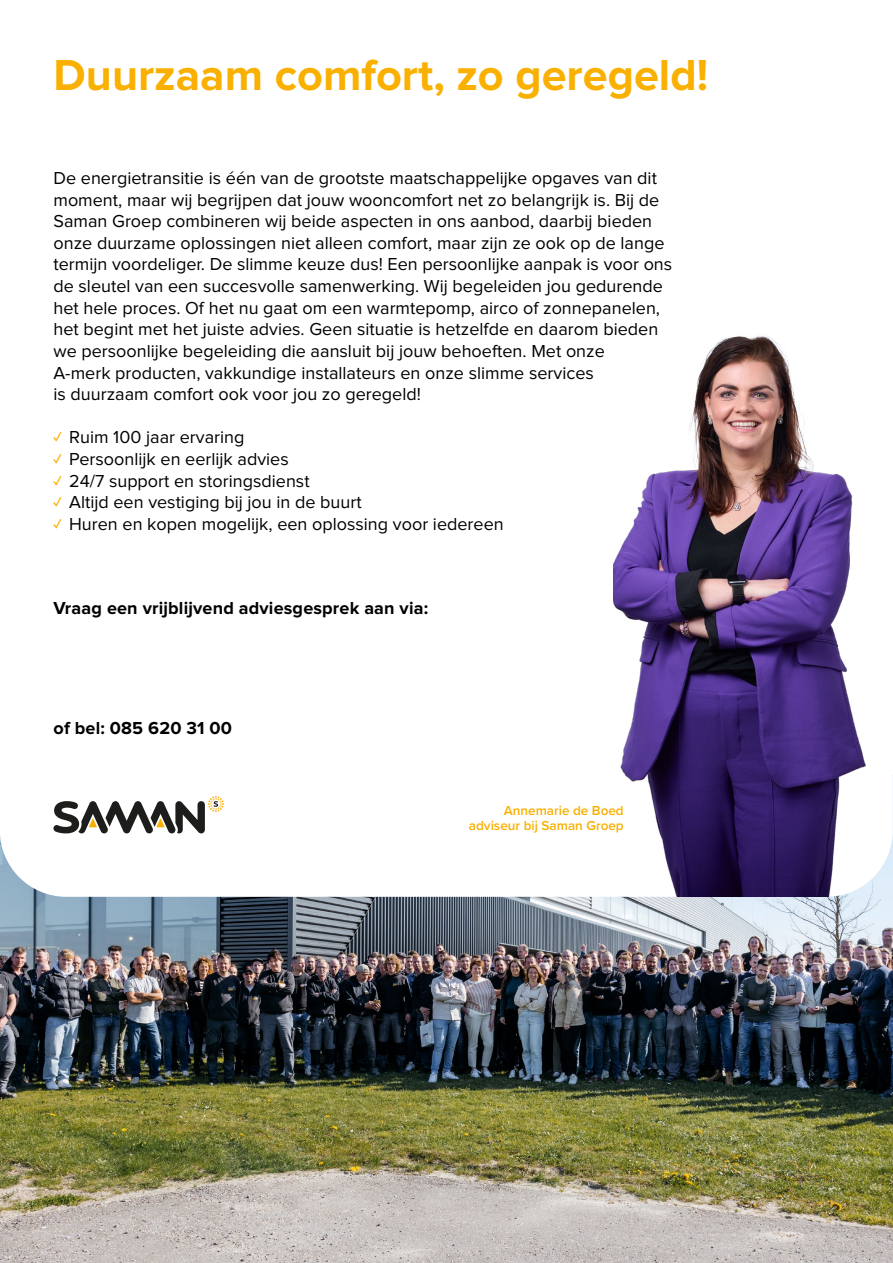
<style>
.page{position:relative;width:893px;height:1263px;background:#fff}
.page>*{position:absolute;margin:0;border:0;box-sizing:border-box;transform-origin:0 0}
.t1{font:700 45px "Proxima Nova";color:#f9b000}
.t2{font:18px/21.6px "Proxima Nova";color:#000}
.t3{font:700 18px "Proxima Nova";letter-spacing:.01em;color:#000}
.t4{font:600 13.5px/15.8px "Proxima Nova";color:#f9b000;text-align:right}
.s1{font-weight:700;font-size:15px;color:#f9b000}
</style>
<div class="page">
<img style="left:0;top:897px;width:893px;height:366px">
<svg style="left:0;top:775px;width:893px;height:122px"></svg>
<img style="left:613px;top:336px;width:256px;height:561px">
<svg style="left:53px;top:796px;width:171px;height:37px"></svg>
<h1 class="t1" style="left:54px;top:49px;width:656px">Duurzaam comfort, zo geregeld!</h1>
<p class="t2" style="left:53px;top:168px;width:620px">De energietransitie is één van de grootste maatschappelijke opgaves van dit moment, maar wij begrijpen dat jouw wooncomfort net zo belangrijk is. Bij de Saman Groep combineren wij beide aspecten in ons aanbod, daarbij bieden onze duurzame oplossingen niet alleen comfort, maar zijn ze ook op de lange termijn voordeliger. De slimme keuze dus! Een persoonlijke aanpak is voor ons de sleutel van een succesvolle samenwerking. Wij begeleiden jou gedurende het hele proces. Of het nu gaat om een warmtepomp, airco of zonnepanelen, het begint met het juiste advies. Geen situatie is hetzelfde en daarom bieden we persoonlijke begeleiding die aansluit bij jouw behoeften. Met onze<br>A-merk producten, vakkundige installateurs en onze slimme services<br>is duurzaam comfort ook voor jou zo geregeld!</p>
<p class="t2" style="left:53px;top:427px;width:192px"><span class="s1">✓</span> Ruim 100 jaar ervaring</p>
<p class="t2" style="left:53px;top:449px;width:237px"><span class="s1">✓</span> Persoonlijk en eerlijk advies</p>
<p class="t2" style="left:53px;top:470px;width:258px"><span class="s1">✓</span> 24/7 support en storingsdienst</p>
<p class="t2" style="left:53px;top:492px;width:310px"><span class="s1">✓</span> Altijd een vestiging bij jou in de buurt</p>
<p class="t2" style="left:53px;top:514px;width:452px"><span class="s1">✓</span> Huren en kopen mogelijk, een oplossing voor iedereen</p>
<p class="t3" style="left:53px;top:598px;width:376px">Vraag een vrijblijvend adviesgesprek aan via:</p>
<p class="t3" style="left:53px;top:717px;width:180px">of bel: 085 620 31 00</p>
<p class="t4" style="left:469px;top:802px;width:156px">Annemarie de Boed adviseur bij Saman Groep</p>
</div>
